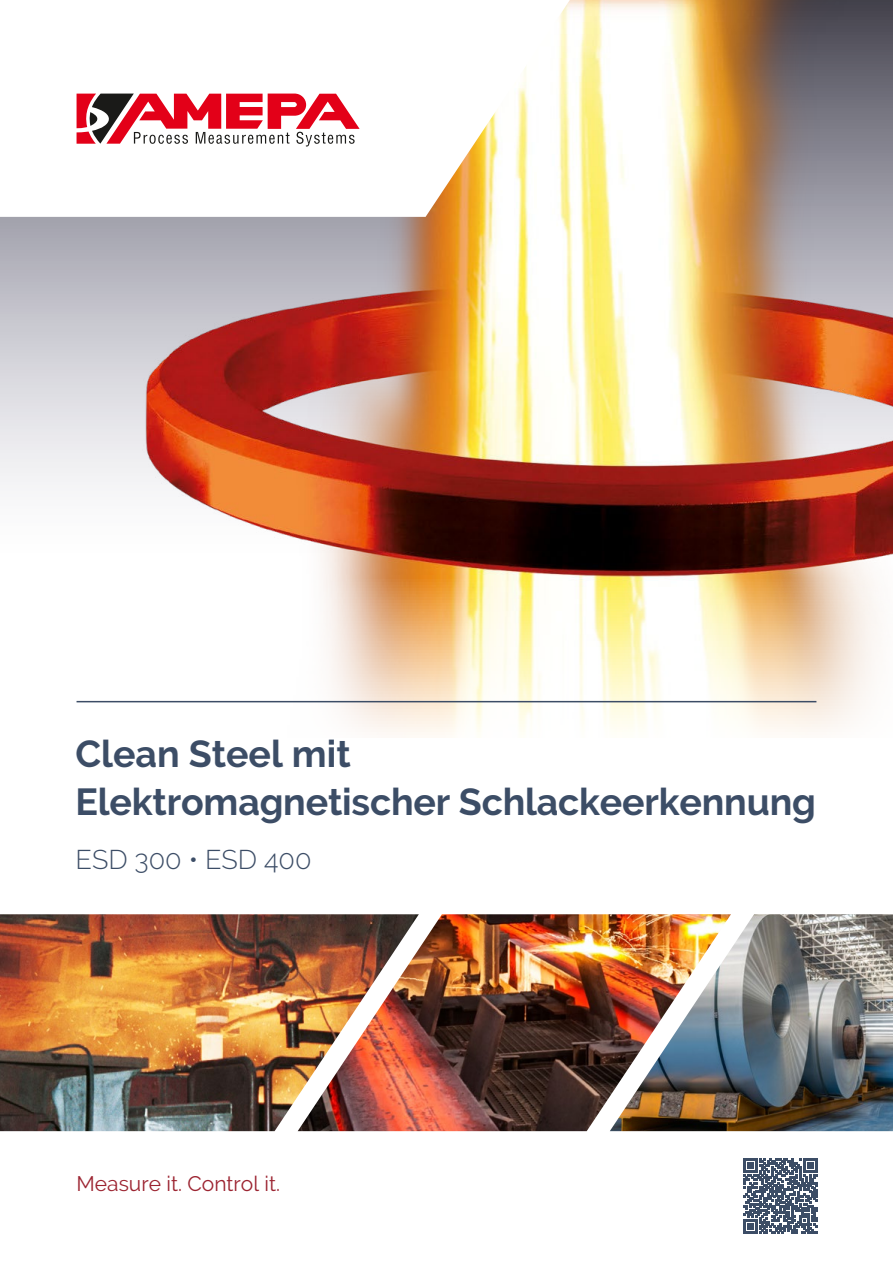
<style>
.page{position:relative;width:893px;height:1263px;background:#fff}
.page>*{position:absolute;margin:0;border:0;box-sizing:border-box;transform-origin:0 0}
.t1{font:700 37.5px/48px "Raleway";letter-spacing:-.005em;color:#3c4d66}
.t2{font:300 27px "Raleway";color:#3c4d66}
.t3{font:21px "Raleway";color:#9c2431}
</style>
<div class="page">
<img style="left:0;top:0;width:893px;height:735px">
<svg style="left:0;top:0;width:570px;height:217px"></svg>
<svg style="left:77px;top:94px;width:283px;height:53px"></svg>
<hr style="left:77px;top:701px;width:739px;height:1px;background:#3c4d66">
<img style="left:0;top:914px;width:298px;height:217px">
<img style="left:731px;top:914px;width:162px;height:217px">
<img style="left:298px;top:914px;width:433px;height:217px">
<svg style="left:743px;top:1159px;width:75px;height:74px"></svg>
<p class="t1" style="left:75px;top:730px;width:742px">Clean Steel mit<br>Elektromagnetischer Schlackeerkennung</p>
<p class="t2" style="left:75px;top:849px;width:238px">ESD 300 • ESD 400</p>
<p class="t3" style="left:77px;top:1171px;width:205px">Measure it. Control it.</p>
</div>
